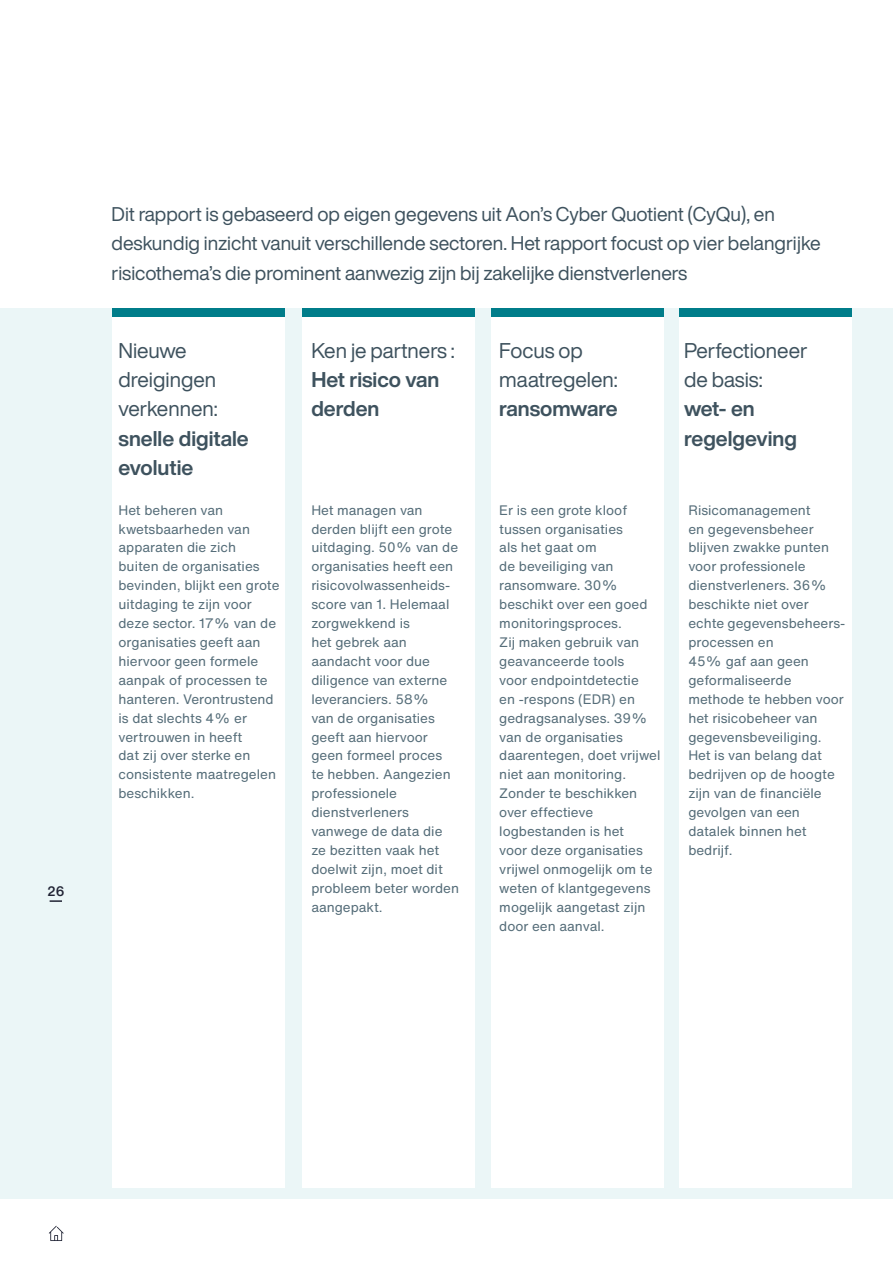
<style>
.page{position:relative;width:893px;height:1263px;background:#fff}
.page>*{position:absolute;margin:0;border:0;box-sizing:border-box;transform-origin:0 0}
.t1{font:21px/29.4px "Helvetica Now Display";color:#3e525e}
.t2{font:700 21px/29.4px "Helvetica Now Display";color:#3e525e}
.t3{font:19.5px/29.4px "Helvetica Now Display";color:#3e525e}
.t4{font:13.5px/18.9px "Helvetica Now Text";color:#556d79}
.t5{font:500 13.5px "Helvetica Now Text";color:#202334}
</style>
<div class="page">
<div style="left:0;top:308px;width:893px;height:891px;background:#ebf6f7"></div>
<div style="left:112px;top:317px;width:173px;height:871px;background:#fff"></div>
<div style="left:112px;top:308px;width:173px;height:9px;background:#007d8a"></div>
<div style="left:302px;top:317px;width:173px;height:871px;background:#fff"></div>
<div style="left:679px;top:317px;width:172px;height:871px;background:#fff"></div>
<div style="left:491px;top:317px;width:173px;height:871px;background:#fff"></div>
<svg style="left:49px;top:1226px;width:15px;height:15px"></svg>
<svg style="left:50px;top:900px;width:12px;height:2px"></svg>
<div style="left:302px;top:308px;width:173px;height:9px;background:#007d8a"></div>
<div style="left:491px;top:308px;width:173px;height:9px;background:#007d8a"></div>
<div style="left:679px;top:308px;width:172px;height:9px;background:#007d8a"></div>
<p class="t5" style="left:47px;top:882px;width:19px">26</p>
<p class="t3" style="left:112px;top:199px;width:711px">Dit rapport is gebaseerd op eigen gegevens uit Aon’s Cyber Quotient (CyQu), en deskundig inzicht vanuit verschillende sectoren. Het rapport focust op vier belangrijke risicothema’s die prominent aanwezig zijn bij zakelijke dienstverleners</p>
<h1 class="t1" style="left:119px;top:335px;width:101px">Nieuwe dreigingen verkennen:</h1>
<h1 class="t2" style="left:119px;top:423px;width:132px">snelle digitale evolutie</h1>
<h1 class="t1" style="left:311px;top:335px;width:145px">Ken je partners :</h1>
<h1 class="t2" style="left:311px;top:365px;width:130px">Het risico van derden</h1>
<h1 class="t1" style="left:499px;top:335px;width:120px">Focus op maatregelen:</h1>
<h1 class="t2" style="left:499px;top:394px;width:120px">ransomware</h1>
<h1 class="t1" style="left:684px;top:335px;width:125px">Perfectioneer de basis:</h1>
<h1 class="t2" style="left:684px;top:394px;width:114px">wet- en regelgeving</h1>
<p class="t4" style="left:311px;top:500px;width:149px">Het managen van derden blijft een grote uitdaging. 50% van de organisaties heeft een risicovolwassenheids&shy;score van 1. Helemaal zorgwekkend is<br>het gebrek aan aandacht voor due diligence van externe leveranciers. 58%<br>van de organisaties geeft aan hiervoor geen formeel proces<br>te hebben. Aangezien professionele dienstverleners vanwege de data die ze bezitten vaak het doelwit zijn, moet dit probleem beter worden aangepakt.</p>
<p class="t4" style="left:499px;top:500px;width:163px">Er is een grote kloof tussen organisaties<br>als het gaat om<br>de beveiliging van ransomware. 30% beschikt over een goed monitoringsproces.<br>Zij maken gebruik van geavanceerde tools<br>voor endpointdetectie<br>en -respons (EDR) en gedragsanalyses. 39% van de organisaties daarentegen, doet vrijwel niet aan monitoring.<br>Zonder te beschikken over effectieve logbestanden is het<br>voor deze organisaties vrijwel onmogelijk om te weten of klantgegevens mogelijk aangetast zijn door een aanval.</p>
<p class="t4" style="left:119px;top:500px;width:162px">Het beheren van kwetsbaarheden van apparaten die zich buiten de organisaties bevinden, blijkt een grote uitdaging te zijn voor deze sector. 17% van de organisaties geeft aan hiervoor geen formele aanpak of processen te hanteren. Verontrustend is dat slechts 4% er vertrouwen in heeft<br>dat zij over sterke en consistente maatregelen beschikken.</p>
<p class="t4" style="left:688px;top:500px;width:158px">Risicomanagement<br>en gegevensbeheer blijven zwakke punten voor professionele dienstverleners. 36% beschikte niet over echte gegevensbeheers&shy;processen en<br>45% gaf aan geen geformaliseerde methode te hebben voor het risicobeheer van gegevensbeveiliging.<br>Het is van belang dat bedrijven op de hoogte zijn van de financiële gevolgen van een datalek binnen het bedrijf.</p>
</div>
